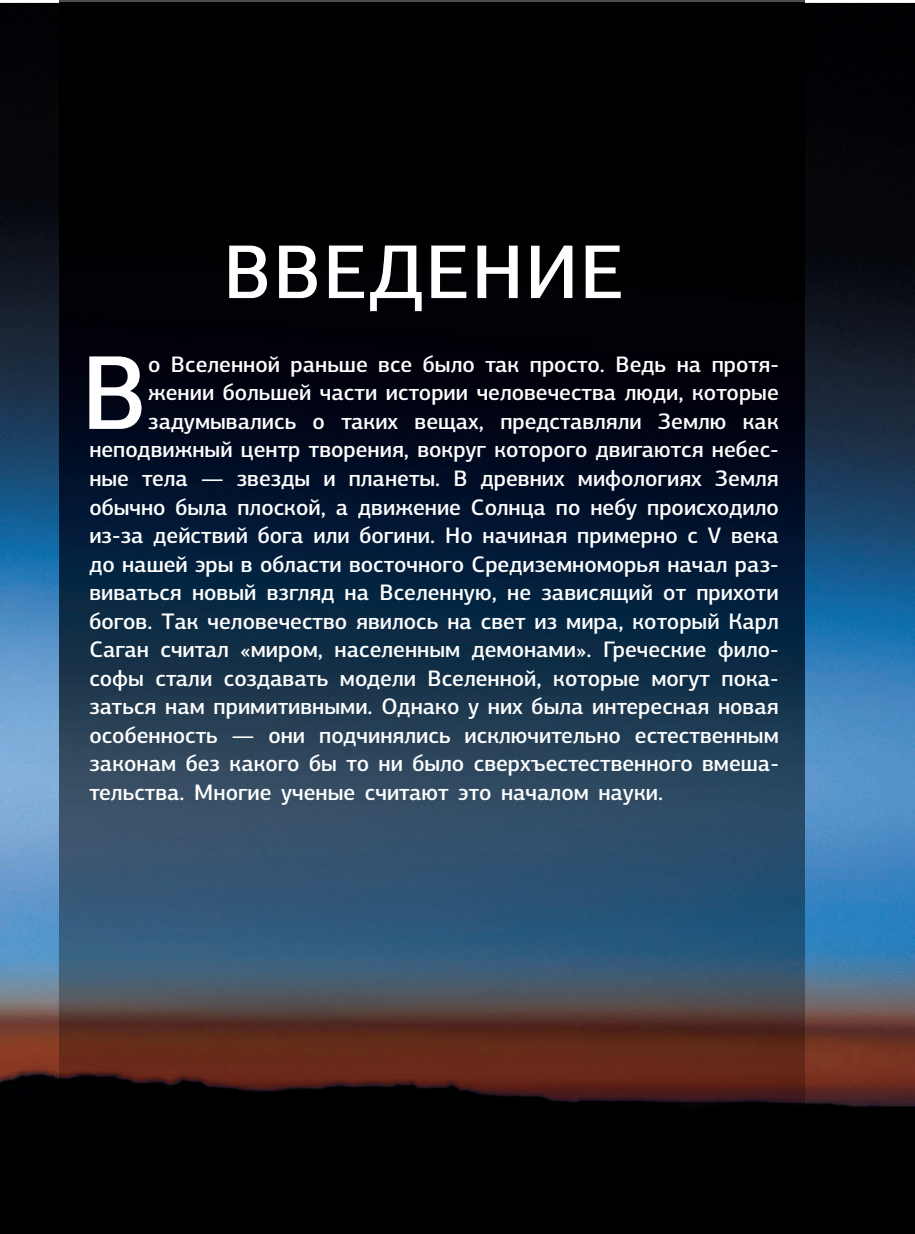
<style>
.page{position:relative;width:915px;height:1234px;background:#fff}
.page>*{position:absolute;margin:0;border:0;box-sizing:border-box;transform-origin:0 0}
.t1{font:500 105.75px "PF Centro Sans Pro";color:#fff}
.t2{font:500 76.5px "PF Centro Sans Pro";letter-spacing:.02em;color:#fff}
.t3{font:500 22.5px "PF Centro Sans Pro";color:#fff}
</style>
<div class="page">
<img style="left:0;top:3px;width:914px;height:1230px">
<img style="left:60px;top:3px;width:744px;height:1230px">
<h2 class="t2" style="left:223px;top:229px;width:402px">ВВЕДЕНИЕ</h2>
<h1 class="t1" style="left:81px;top:333px;width:68px">В</h1>
<p class="t3" style="left:148px;top:351px;width:632px">о Вселенной раньше все было так просто. Ведь на протя-</p>
<p class="t3" style="left:148px;top:380px;width:632px">жении большей части истории человечества люди, которые</p>
<p class="t3" style="left:148px;top:408px;width:632px">задумывались о таких вещах, представляли Землю как</p>
<p class="t3" style="left:89px;top:437px;width:690px">неподвижный центр творения, вокруг которого двигаются небес-</p>
<p class="t3" style="left:89px;top:465px;width:690px">ные тела — звезды и планеты. В древних мифологиях Земля</p>
<p class="t3" style="left:89px;top:494px;width:690px">обычно была плоской, а движение Солнца по небу происходило</p>
<p class="t3" style="left:89px;top:522px;width:690px">из-за действий бога или богини. Но начиная примерно с V века</p>
<p class="t3" style="left:89px;top:551px;width:690px">до нашей эры в области восточного Средиземноморья начал раз-</p>
<p class="t3" style="left:89px;top:579px;width:690px">виваться новый взгляд на Вселенную, не зависящий от прихоти</p>
<p class="t3" style="left:89px;top:608px;width:690px">богов. Так человечество явилось на свет из мира, который Карл</p>
<p class="t3" style="left:89px;top:636px;width:690px">Саган считал «миром, населенным демонами». Греческие фило-</p>
<p class="t3" style="left:89px;top:665px;width:690px">софы стали создавать модели Вселенной, которые могут пока-</p>
<p class="t3" style="left:89px;top:693px;width:690px">заться нам примитивными. Однако у них была интересная новая</p>
<p class="t3" style="left:89px;top:722px;width:690px">особенность — они подчинялись исключительно естественным</p>
<p class="t3" style="left:89px;top:750px;width:690px">законам без какого бы то ни было сверхъестественного вмеша-</p>
<p class="t3" style="left:89px;top:779px;width:575px">тельства. Многие ученые считают это началом науки.</p>
</div>
